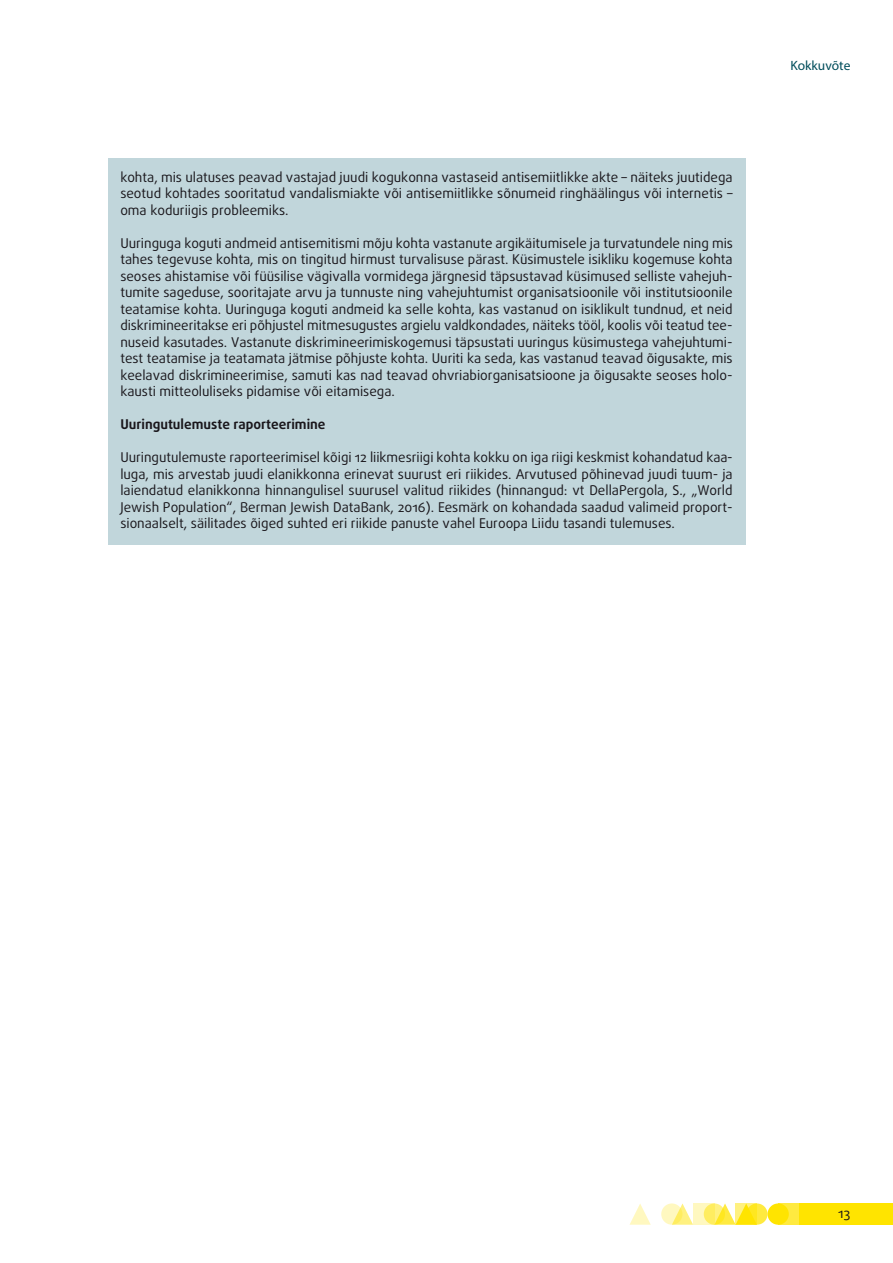
<style>
.page{position:relative;width:893px;height:1263px;background:#fff}
.page>*{position:absolute;margin:0;border:0;box-sizing:border-box;transform-origin:0 0}
.key_findings_body_ne{font:13.5px/16.5px "Daxline Pro";color:#1a171c;text-align:justify}
.key_findings_subtitl{font:700 13.5px "Daxline Pro";color:#1a171c}
.t1{font:13.5px "Myriad Pro";color:#004d5b}
</style>
<div class="page">
<div style="left:746px;top:1203px;width:21px;height:22px;background:#ffea40;border-radius:50%"></div>
<div style="left:778px;top:1203px;width:21px;height:22px;background:#ffea40"></div>
<div style="left:799px;top:1203px;width:94px;height:22px;background:#ffe400"></div>
<svg style="left:675px;top:1203px;width:18px;height:22px"></svg>
<svg style="left:629px;top:1204px;width:22px;height:21px"></svg>
<div style="left:767px;top:1203px;width:22px;height:22px;background:#ffe400;border-radius:50%"></div>
<svg style="left:718px;top:1203px;width:18px;height:22px"></svg>
<svg style="left:704px;top:1203px;width:21px;height:22px"></svg>
<svg style="left:661px;top:1203px;width:21px;height:22px"></svg>
<svg style="left:736px;top:1203px;width:21px;height:22px"></svg>
<svg style="left:693px;top:1203px;width:21px;height:22px"></svg>
<div style="left:108px;top:159px;width:637px;height:72px;background:#c1d6db"></div>
<div style="left:108px;top:225px;width:637px;height:187px;background:#c1d6db"></div>
<div style="left:108px;top:406px;width:637px;height:39px;background:#c1d6db"></div>
<div style="left:108px;top:439px;width:637px;height:105px;background:#c1d6db"></div>
<p class="key_findings_body_ne" style="left:120px;top:169px;width:614px">kohta, mis ulatuses peavad vastajad juudi kogukonna vastaseid antisemiitlikke akte – näiteks juutidega seotud kohtades sooritatud vandalismiakte või antisemiitlikke sõnumeid ringhäälingus või internetis – oma koduriigis probleemiks.</p>
<p class="key_findings_body_ne" style="left:120px;top:235px;width:614px">Uuringuga koguti andmeid antisemitismi mõju kohta vastanute argikäitumisele ja turvatundele ning mis tahes tegevuse kohta, mis on tingitud hirmust turvalisuse pärast. Küsimustele isikliku kogemuse kohta seoses ahistamise või füüsilise vägivalla vormidega järgnesid täpsustavad küsimused selliste vahejuh&shy;tumite sageduse, sooritajate arvu ja tunnuste ning vahejuhtumist organisatsioonile või institutsioonile teatamise kohta. Uuringuga koguti andmeid ka selle kohta, kas vastanud on isiklikult tundnud, et neid diskrimineeritakse eri põhjustel mitmesugustes argielu valdkondades, näiteks tööl, koolis või teatud tee&shy;nuseid kasutades. Vastanute diskrimineerimiskogemusi täpsustati uuringus küsimustega vahejuhtumi&shy;test teatamise ja teatamata jätmise põhjuste kohta. Uuriti ka seda, kas vastanud teavad õigusakte, mis keelavad diskrimineerimise, samuti kas nad teavad ohvriabiorganisatsioone ja õigusakte seoses holo&shy;kausti mitteoluliseks pidamise või eitamisega.</p>
<p class="key_findings_subtitl" style="left:120px;top:416px;width:207px">Uuringutulemuste raporteerimine</p>
<p class="key_findings_body_ne" style="left:120px;top:449px;width:614px">Uuringutulemuste raporteerimisel kõigi 12 liikmesriigi kohta kokku on iga riigi keskmist kohandatud kaa&shy;luga, mis arvestab juudi elanikkonna erinevat suurust eri riikides. Arvutused põhinevad juudi tuum- ja laiendatud elanikkonna hinnangulisel suurusel valitud riikides (hinnangud: vt DellaPergola, S., „World Jewish Population“, Berman Jewish DataBank, 2016). Eesmärk on kohandada saadud valimeid proport&shy;sionaalselt, säilitades õiged suhted eri riikide panuste vahel Euroopa Liidu tasandi tulemuses.</p>
<p class="t1" style="left:790px;top:57px;width:61px">Kokkuvõte</p>
<p class="key_findings_body_ne" style="left:838px;top:1205px;width:14px">13</p>
</div>
